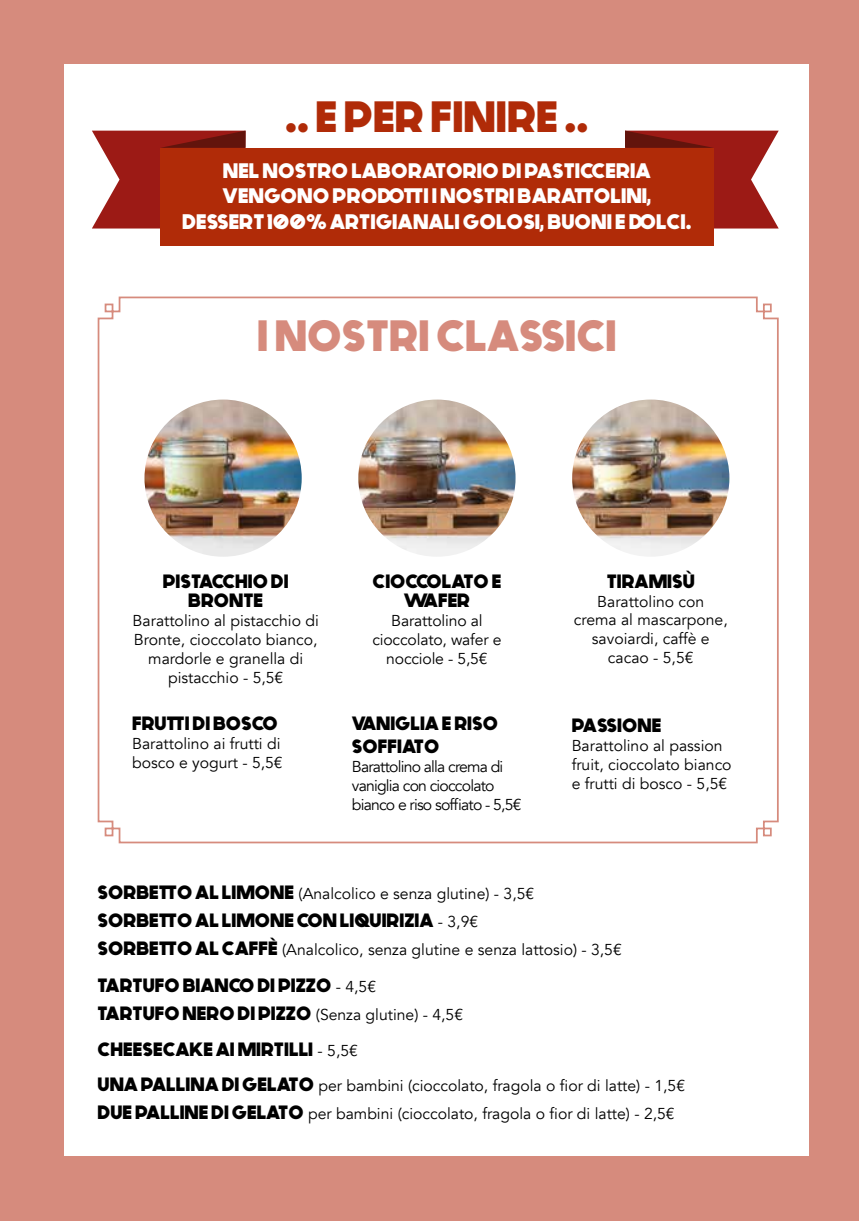
<style>
.page{position:relative;width:859px;height:1221px;background:#fff}
.page>*{position:absolute;margin:0;border:0;box-sizing:border-box;transform-origin:0 0}
.t1{font:700 43.75px "Generica";color:#d68b7d}
.t2{font:700 43.75px "Generica";color:#b02b08}
.t3{font:700 21px/25.2px "Generica";color:#fff;text-align:center}
.t4{font:700 19.25px/19.2px "Generica";color:#000;text-align:center}
.t5{font:15.75px/18.9px "Avenir";color:#000;text-align:center}
.t6{font:15.75px/18.9px "Avenir";letter-spacing:-.05em;color:#000}
.s1{font-family:"Generica";font-weight:700;font-size:19.25px}
.s2{font-family:"Avenir";font-weight:400;font-size:15.75px}
</style>
<div class="page">
<div style="left:0;top:0;width:858px;height:1220px;background:#d68b7d"></div>
<div style="left:64px;top:64px;width:745px;height:1092px;background:#fff"></div>
<div style="left:160px;top:148px;width:553px;height:98px;background:#b02b08"></div>
<svg style="left:92px;top:131px;width:153px;height:97px"></svg>
<svg style="left:625px;top:131px;width:153px;height:97px"></svg>
<svg style="left:97px;top:296px;width:682px;height:548px"></svg>
<img style="left:144px;top:399px;width:157px;height:157px;border-radius:79px">
<img style="left:358px;top:399px;width:157px;height:157px;border-radius:79px">
<img style="left:572px;top:399px;width:157px;height:157px;border-radius:79px">
<h1 class="t2" style="left:285px;top:91px;width:304px">.. E PER FINIRE ..</h1>
<h2 class="t3" style="left:182px;top:158px;width:511px">NEL NOSTRO LABORATORIO DI PASTICCERIA<br>VENGONO PRODOTTI I NOSTRI BARATTOLINI,<br>DESSERT 100% ARTIGIANALI GOLOSI, BUONI E DOLCI.</h2>
<h1 class="t1" style="left:257px;top:309px;width:361px">I NOSTRI CLASSICI</h1>
<p class="t4" style="left:163px;top:571px;width:127px">PISTACCHIO DI<br>BRONTE</p>
<p class="t5" style="left:133px;top:611px;width:188px">Barattolino al pistacchio di<br>Bronte, cioccolato bianco, mardorle e granella di pistacchio - 5,5€</p>
<p class="t4" style="left:132px;top:713px;width:147px">FRUTTI DI BOSCO</p>
<p class="t5" style="left:132px;top:734px;width:152px;text-align:left">Barattolino ai frutti di bosco e yogurt - 5,5€</p>
<p class="t4" style="left:372px;top:571px;width:130px">CIOCCOLATO E<br>WAFER</p>
<p class="t5" style="left:372px;top:611px;width:131px">Barattolino al cioccolato, wafer e nocciole - 5,5€</p>
<p class="t4" style="left:352px;top:712px;width:148px;line-height:23.1px;text-align:left">VANIGLIA E RISO<br>SOFFIATO</p>
<p class="t6" style="left:352px;top:757px;width:171px">Barattolino alla crema di vaniglia con cioccolato bianco e riso soffiato - 5,5€</p>
<p class="t4" style="left:606px;top:571px;width:90px">TIRAMISÙ</p>
<p class="t5" style="left:573px;top:592px;width:155px">Barattolino con crema al mascarpone, savoiardi, caffè e cacao - 5,5€</p>
<p class="t4" style="left:571px;top:716px;width:91px">PASSIONE</p>
<p class="t5" style="left:571px;top:736px;width:161px;text-align:left">Barattolino al passion fruit, cioccolato bianco e frutti di bosco - 5,5€</p>
<p class="t5" style="left:98px;top:884px;width:438px"><span class="s1">SORBETTO AL LIMONE</span> (Analcolico e senza glutine) - 3,5€</p>
<p class="t4" style="left:98px;top:910px;width:382px">SORBETTO AL LIMONE CON LIQUIRIZIA <span class="s2">- 3,9€</span></p>
<p class="t5" style="left:98px;top:940px;width:525px"><span class="s1">SORBETTO AL CAFFÈ</span> (Analcolico, senza glutine e senza lattosio) - 3,5€</p>
<p class="t4" style="left:98px;top:975px;width:280px">TARTUFO BIANCO DI PIZZO <span class="s2">- 4,5€</span></p>
<p class="t5" style="left:98px;top:1004px;width:367px"><span class="s1">TARTUFO NERO DI PIZZO</span> (Senza glutine) - 4,5€</p>
<p class="t4" style="left:98px;top:1040px;width:262px">CHEESECAKE AI MIRTILLI <span class="s2">- 5,5€</span></p>
<p class="t5" style="left:98px;top:1072px;width:588px;line-height:28px;text-align:left"><span class="s1">UNA PALLINA DI GELATO</span> per bambini (cioccolato, fragola o fior di latte) - 1,5€<br><span class="s1">DUE PALLINE DI GELATO</span> per bambini (cioccolato, fragola o fior di latte) - 2,5€</p>
</div>
